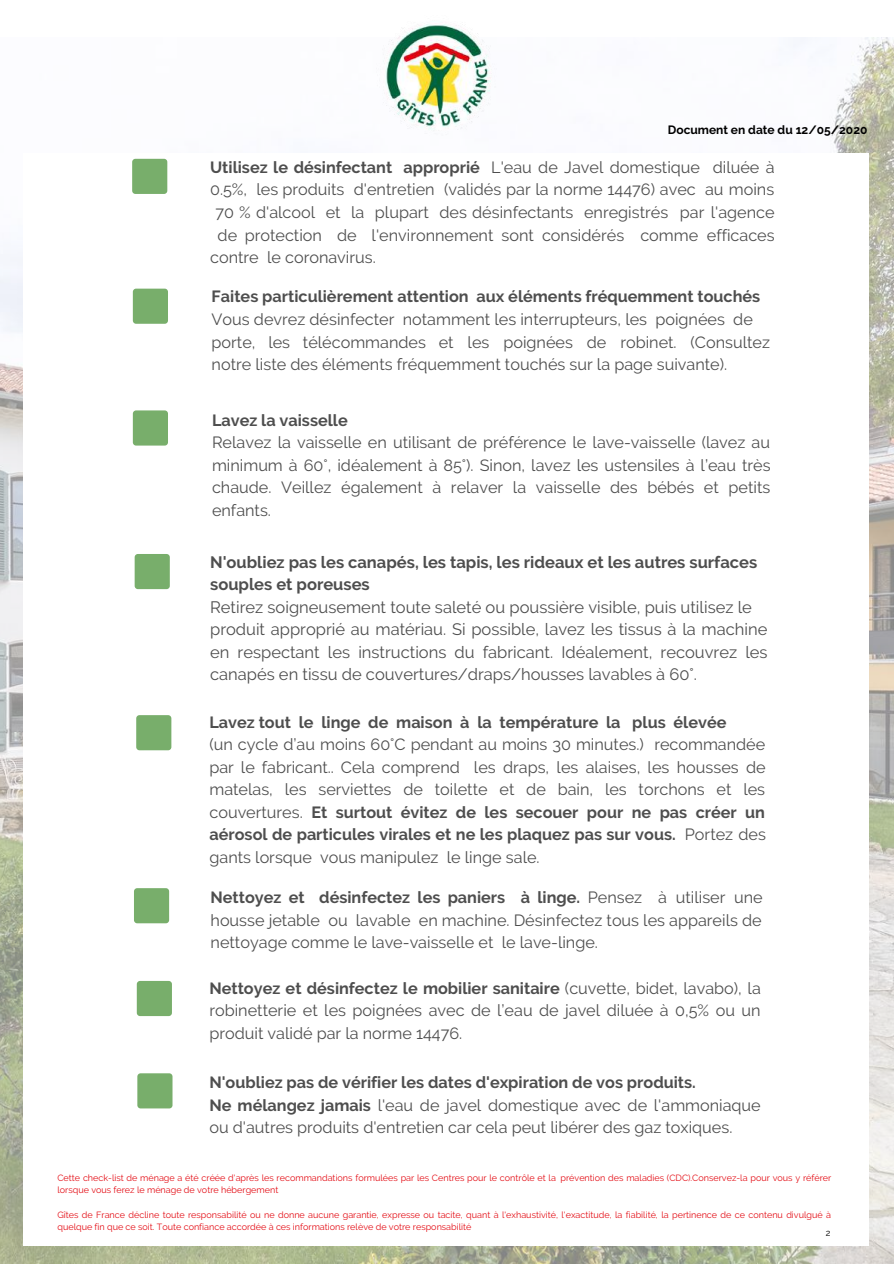
<style>
.page{position:relative;width:894px;height:1264px;background:#fff}
.page>*{position:absolute;margin:0;border:0;box-sizing:border-box;transform-origin:0 0}
.t1{font:16.5px/22.5px "Raleway";color:#4e4e4e}
.t2{font:700 16.5px/22.5px "Raleway";color:#4e4e4e}
.t3{font:16.2px/22.5px "Raleway";color:#4e4e4e;text-align:justify}
.t4{font:700 16.2px "Raleway";color:#4e4e4e}
.t5{font:700 12px "Raleway";color:#000}
.t6{font:9px/12.5px "Raleway";color:#e40d15}
.t7{font:9px "Raleway";color:#000}
.s1{font-weight:400}
.s2{font-weight:700}
</style>
<div class="page">
<img style="left:0;top:37px;width:893px;height:1226px">
<div style="left:24px;top:226px;width:844px;height:956px;background:#fff"></div>
<div style="left:24px;top:154px;width:844px;height:72px;background:#fff"></div>
<div style="left:24px;top:1182px;width:844px;height:63px;background:#fff"></div>
<svg style="left:133px;top:288px;width:35px;height:36px"></svg>
<svg style="left:133px;top:410px;width:35px;height:35px"></svg>
<svg style="left:135px;top:554px;width:35px;height:35px"></svg>
<svg style="left:136px;top:715px;width:35px;height:35px"></svg>
<svg style="left:134px;top:888px;width:35px;height:35px"></svg>
<svg style="left:137px;top:981px;width:35px;height:35px"></svg>
<img style="left:370px;top:24px;width:132px;height:118px">
<svg style="left:137px;top:1073px;width:35px;height:35px"></svg>
<svg style="left:132px;top:159px;width:35px;height:35px"></svg>
<p class="t5" style="left:667px;top:123px;width:201px">Document en date du 12/05/2020</p>
<p class="t4" style="left:210px;top:158px;width:566px">Utilisez le désinfectant approprié <span class="s1">L'eau de Javel domestique diluée à</span></p>
<p class="t3" style="left:210px;top:178px;width:565px">0.5%, les produits d'entretien (validés par la norme 14476) avec au moins</p>
<p class="t3" style="left:215px;top:201px;width:560px">70 % d'alcool et la plupart des désinfectants enregistrés par l'agence</p>
<p class="t3" style="left:217px;top:223px;width:558px">de protection de l'environnement sont considérés comme efficaces</p>
<p class="t3" style="left:210px;top:246px;width:167px">contre le coronavirus.</p>
<p class="t4" style="left:211px;top:287px;width:550px">Faites particulièrement attention aux éléments fréquemment touchés</p>
<p class="t3" style="left:211px;top:308px;width:559px;text-align:left">Vous devrez désinfecter notamment les interrupteurs, les poignées de porte, les télécommandes et les poignées de robinet. (Consultez notre liste des éléments fréquemment touchés sur la page suivante).</p>
<p class="t4" style="left:212px;top:410px;width:137px">Lavez la vaisselle</p>
<p class="t3" style="left:212px;top:431px;width:560px">Relavez la vaisselle en utilisant de préférence le lave-vaisselle (lavez au minimum à 60°, idéalement à 85°). Sinon, lavez les ustensiles à l’eau très chaude. Veillez également à relaver la vaisselle des bébés et petits enfants.</p>
<p class="t2" style="left:210px;top:550px;width:548px">N'oubliez pas les canapés, les tapis, les rideaux et les autres surfaces souples et poreuses</p>
<p class="t1" style="left:210px;top:595px;width:558px">Retirez soigneusement toute saleté ou poussière visible, puis utilisez le produit approprié au matériau. Si possible, lavez les tissus à la machine en respectant les instructions du fabricant. Idéalement, recouvrez les canapés en tissu de couvertures/draps/housses lavables à 60°.</p>
<p class="t4" style="left:209px;top:712px;width:518px">Lavez tout le linge de maison à la température la plus élevée</p>
<p class="t3" style="left:209px;top:733px;width:558px">(un cycle d’au moins 60°C pendant au moins 30 minutes.) recommandée par le fabricant.. Cela comprend les draps, les alaises, les housses de matelas, les serviettes de toilette et de bain, les torchons et les couvertures. <span class="s2">Et surtout évitez de les secouer pour ne pas créer un aérosol de particules virales et ne les plaquez pas sur vous.</span> Portez des gants lorsque vous manipulez le linge sale.</p>
<p class="t3" style="left:210px;top:886px;width:553px"><span class="s2">Nettoyez et désinfectez les paniers à linge.</span> Pensez à utiliser une housse jetable ou lavable en machine. Désinfectez tous les appareils de nettoyage comme le lave-vaisselle et le lave-linge.</p>
<p class="t3" style="left:209px;top:977px;width:552px"><span class="s2">Nettoyez et désinfectez le mobilier sanitaire</span> (cuvette, bidet, lavabo), la robinetterie et les poignées avec de l’eau de javel diluée à 0,5% ou un produit validé par la norme 14476.</p>
<p class="t3" style="left:209px;top:1071px;width:552px;text-align:left"><span class="s2">N'oubliez pas de vérifier les dates d'expiration de vos produits.<br>Ne mélangez jamais</span> l'eau de javel domestique avec de l'ammoniaque ou d'autres produits d'entretien car cela peut libérer des gaz toxiques.</p>
<p class="t6" style="left:57px;top:1171px;width:775px">Cette check-list de ménage a été créée d'après les recommandations formulées par les Centres pour le contrôle et la prévention des maladies (CDC).Conservez-la pour vous y référer lorsque vous ferez le ménage de votre hébergement</p>
<p class="t6" style="left:57px;top:1208px;width:774px">Gîtes de France décline toute responsabilité ou ne donne aucune garantie, expresse ou tacite, quant à l'exhaustivité, l'exactitude, la fiabilité, la pertinence de ce contenu divulgué à quelque fin que ce soit. Toute confiance accordée à ces informations relève de votre responsabilité</p>
<p class="t7" style="left:825px;top:1227px;width:6px">2</p>
</div>
